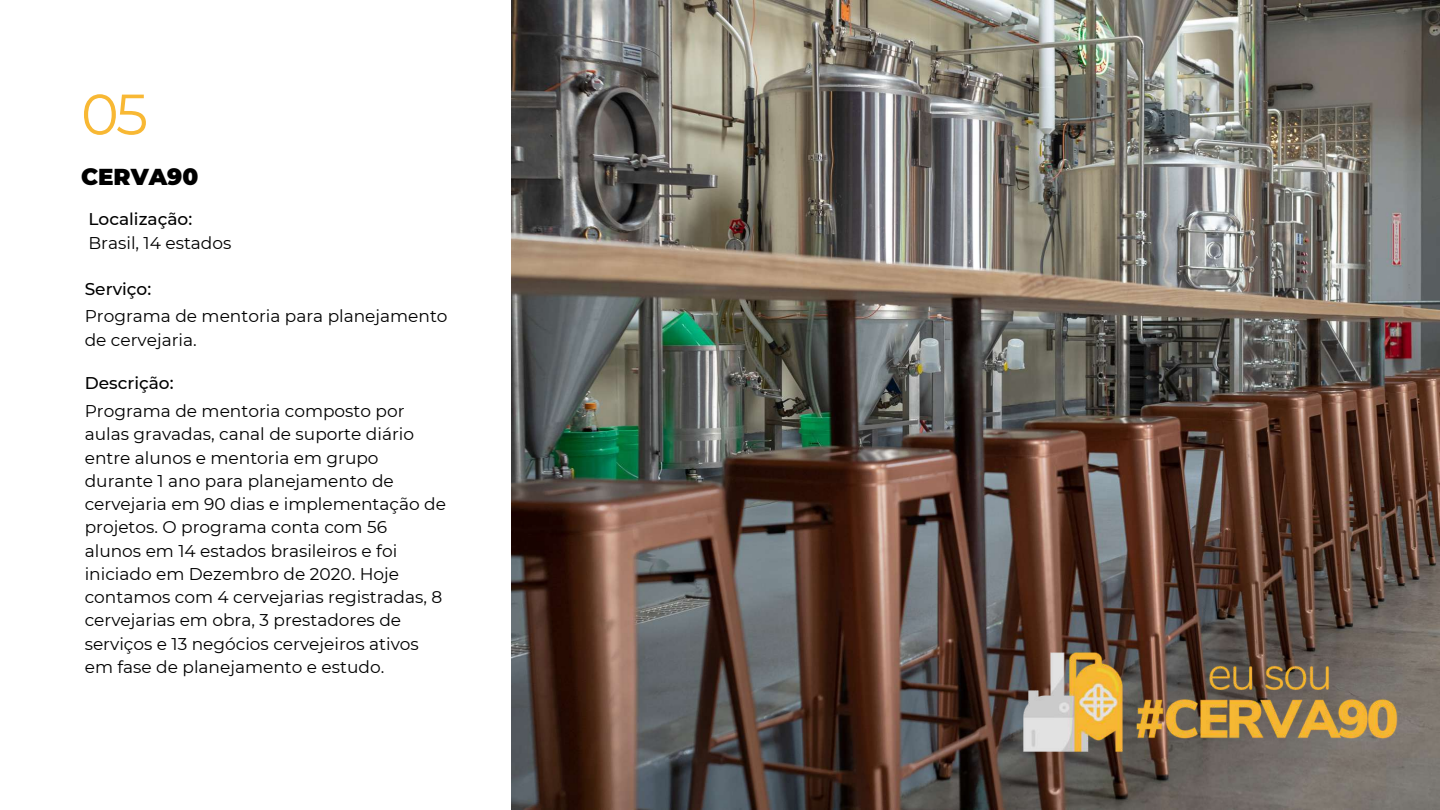
<style>
.page{position:relative;width:1440px;height:810px;background:#fff}
.page>*{position:absolute;margin:0;border:0;box-sizing:border-box;transform-origin:0 0}
.t1{font:57.1px "Montserrat";color:#f8b834}
.t2{font:900 23px "Montserrat";color:#000}
.t3{font:17px/23.2px "Montserrat";color:#000}
.t4{font:500 17px "Montserrat";color:#000}
</style>
<div class="page">
<img style="left:512px;top:0;width:928px;height:810px">
<img style="left:945px;top:633px;width:495px;height:170px">
<h1 class="t1" style="left:81px;top:79px;width:69px">05</h1>
<h2 class="t2" style="left:81px;top:163px;width:119px">CERVA90</h2>
<p class="t4" style="left:88px;top:209px;width:105px">Localização:</p>
<p class="t3" style="left:88px;top:231px;width:144px">Brasil, 14 estados</p>
<p class="t4" style="left:85px;top:279px;width:68px">Serviço:</p>
<p class="t3" style="left:85px;top:305px;width:364px">Programa de mentoria para planejamento de cervejaria.</p>
<p class="t4" style="left:85px;top:372px;width:90px">Descrição:</p>
<p class="t3" style="left:85px;top:399px;width:363px">Programa de mentoria composto por aulas gravadas, canal de suporte diário entre alunos e mentoria em grupo durante 1 ano para planejamento de cervejaria em 90 dias e implementação de projetos. O programa conta com 56 alunos em 14 estados brasileiros e foi iniciado em Dezembro de 2020. Hoje contamos com 4 cervejarias registradas, 8 cervejarias em obra, 3 prestadores de serviços e 13 negócios cervejeiros ativos em fase de planejamento e estudo.</p>
</div>
